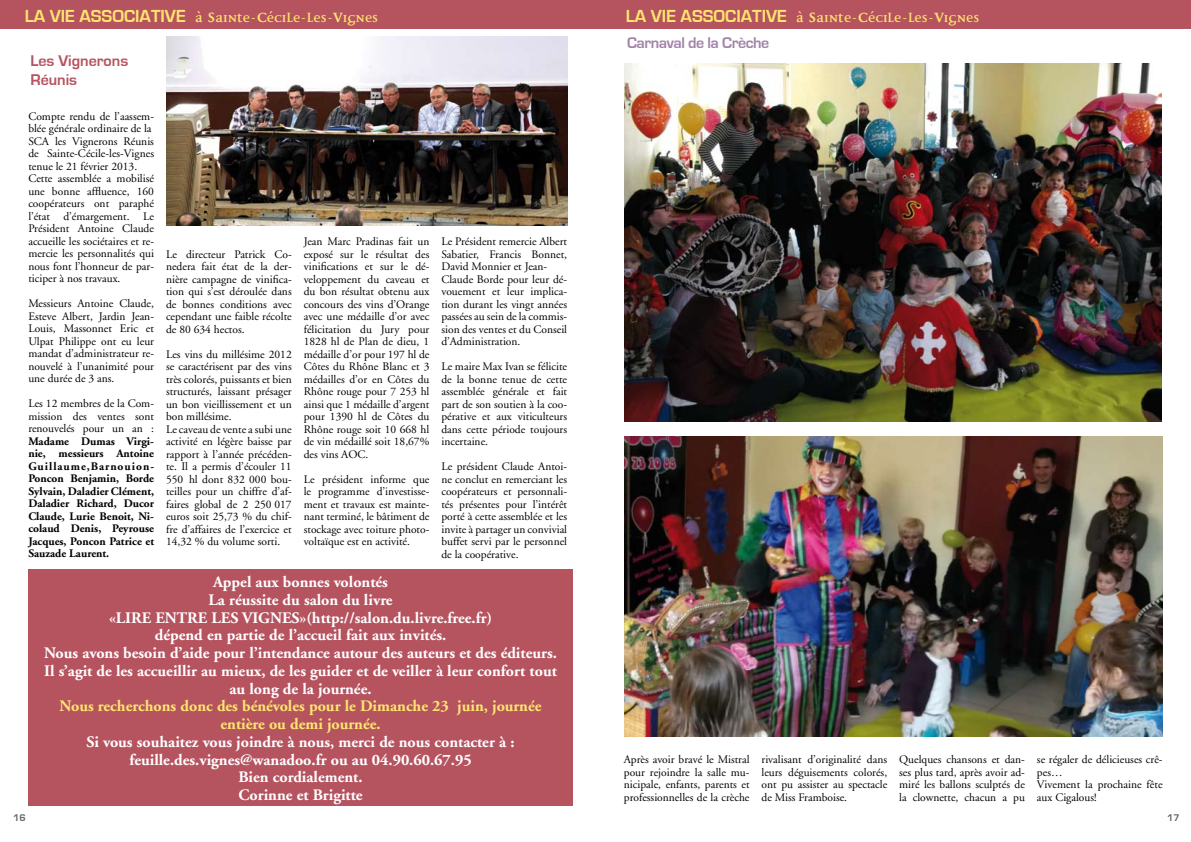
<style>
.page{position:relative;width:1191px;height:842px;background:#fff}
.page>*{position:absolute;margin:0;border:0;box-sizing:border-box;transform-origin:0 0}
.t1{font:700 18px "Disturbance";color:#ffe66f}
.t2{font:700 16px/17.7px "Adobe Garamond";color:#fff;text-align:center}
.t3{font:700 16px/17.7px "Adobe Garamond";color:#ffe66f;text-align:center}
.t4{font:700 16px/19.2px "Eurostile";color:#b5535f}
.t5{font:700 16px "Eurostile";letter-spacing:-.025em;color:#a184a8}
.t6{font:11.5px/12.5px "Adobe Garamond";color:#000;text-align:justify}
.t7{font:700 11.5px/12.5px "Adobe Garamond";color:#000;text-align:justify}
.t8{font:700 10px "Eurostile";color:#646567}
.s1{font-family:"Eurostile"}
.s2{font-size:24px}
</style>
<div class="page">
<img style="left:167px;top:36px;width:400px;height:189px">
<img style="left:625px;top:437px;width:537px;height:299px">
<img style="left:624px;top:64px;width:537px;height:358px">
<div style="left:0;top:0;width:1191px;height:28px;background:#b5535f"></div>
<div style="left:28px;top:570px;width:545px;height:236px;background:#b5535f"></div>
<h1 class="t1" style="left:25px;top:9px;width:355px"><span class="s1">La vie ASSOCIATIVE</span> à <span class="s2">S</span>ainte-<span class="s2">C</span>écile-les-<span class="s2">V</span>ignes</h1>
<h2 class="t4" style="left:30px;top:52px;width:99px">Les Vignerons<br>Réunis</h2>
<p class="t6" style="left:28px;top:110px;width:127px;text-align:left">Compte rendu de l’aassem&shy;blée générale ordinaire de la<br>SCA les Vignerons Réunis de Sainte-Cécile-les-Vignes tenue le 21 février 2013.<br>Cette assemblée a mobilisé une bonne affluence, 160 coopérateurs ont paraphé l’état d’émargement. Le<br>Président Antoine Claude accueille les sociétaires et re&shy;mercie les personnalités qui nous font l’honneur de par&shy;ticiper à nos travaux.</p>
<p class="t6" style="left:28px;top:297px;width:127px">Messieurs Antoine Claude, Esteve Albert, Jardin Jean-Louis, Massonnet Eric et Ulpat Philippe ont eu leur mandat d’administrateur re&shy;nouvelé à l’unanimité pour une durée de 3 ans.</p>
<p class="t6" style="left:28px;top:397px;width:127px">Les 12 membres de la Com&shy;mission des ventes sont renouvelés pour un an :</p>
<p class="t7" style="left:28px;top:435px;width:127px">Madame Dumas Virgi&shy;nie, messieurs Antoine Guillaume,Barnouion-Poncon Benjamin, Borde Sylvain, Daladier Clément, Daladier Richard, Ducor Claude, Lurie Benoit, Ni&shy;colaud Denis, Peyrouse Jacques, Poncon Patrice et Sauzade Laurent.</p>
<p class="t6" style="left:166px;top:248px;width:127px">Le directeur Patrick Co&shy;nedera fait état de la der&shy;nière campagne de vinifica&shy;tion qui s’est déroulée dans de bonnes conditions avec cependant une faible récolte de 80 634 hectos.</p>
<p class="t6" style="left:166px;top:348px;width:127px;text-align:left">Les vins du millésime 2012 se caractérisent par des vins très colorés, puissants et bien structurés, laissant présager un bon vieillissement et un bon millésime.<br>Le caveau de vente a subi une activité en légère baisse par rapport à l’année précéden&shy;te. Il a permis d’écouler 11<br>550 hl dont 832 000 bou&shy;teilles pour un chiffre d’af&shy;faires global de 2 250 017 euros soit 25,73 % du chif&shy;fre d’affaires de l’exercice et<br>14,32 % du volume sorti.</p>
<p class="t6" style="left:304px;top:236px;width:127px">Jean Marc Pradinas fait un exposé sur le résultat des vinifications et sur le dé&shy;veloppement du caveau et du bon résultat obtenu aux concours des vins d’Orange avec une médaille d’or avec félicitation du Jury pour 1828 hl de Plan de dieu, 1 médaille d’or pour 197 hl de Côtes du Rhône Blanc et 3 médailles d’or en Côtes du Rhône rouge pour 7 253 hl ainsi que 1 médaille d’argent pour 1390 hl de Côtes du Rhône rouge soit 10 668 hl de vin médaillé soit 18,67% des vins AOC.</p>
<p class="t6" style="left:304px;top:473px;width:127px">Le président informe que le programme d’investisse&shy;ment et travaux est mainte&shy;nant terminé, le bâtiment de stockage avec toiture photo&shy;voltaïque est en activité.</p>
<p class="t6" style="left:441px;top:236px;width:127px;text-align:left">Le Président remercie Albert<br>Sabatier, Francis Bonnet,<br>David Monnier et Jean-<br>Claude Borde pour leur dé&shy;vouement et leur implica&shy;tion durant les vingt années passées au sein de la commis&shy;sion des ventes et du Conseil d’Administration.</p>
<p class="t6" style="left:441px;top:361px;width:127px">Le maire Max Ivan se félicite de la bonne tenue de cette assemblée générale et fait part de son soutien à la coo&shy;pérative et aux viticulteurs dans cette période toujours incertaine.</p>
<p class="t6" style="left:441px;top:461px;width:127px">Le président Claude Antoi&shy;ne conclut en remerciant les coopérateurs et personnali&shy;tés présentes pour l’intérêt porté à cette assemblée et les invite à partager un convivial buffet servi par le personnel de la coopérative.</p>
<p class="t8" style="left:13px;top:812px;width:13px">16</p>
<p class="t2" style="left:44px;top:574px;width:514px">Appel aux bonnes volontés<br>La réussite du salon du livre<br>«LIRE ENTRE LES VIGNES»(http://salon.du.livre.free.fr)<br>dépend en partie de l’accueil fait aux invités.<br>Nous avons besoin d’aide pour l’intendance autour des auteurs et des éditeurs.<br>Il s’agit de les accueillir au mieux, de les guider et de veiller à leur confort tout au long de la journée.</p>
<h2 class="t3" style="left:60px;top:698px;width:483px">Nous recherchons donc des bénévoles pour le Dimanche 23 juin, journée entière ou demi journée.</h2>
<h2 class="t2" style="left:87px;top:733px;width:429px">Si vous souhaitez vous joindre à nous, merci de nous contacter à : feuille.des.vignes@wanadoo.fr ou au 04.90.60.67.95<br>Bien cordialement.<br>Corinne et Brigitte</h2>
<h1 class="t1" style="left:626px;top:9px;width:355px"><span class="s1">La vie ASSOCIATIVE</span> à <span class="s2">S</span>ainte-<span class="s2">C</span>écile-les-<span class="s2">V</span>ignes</h1>
<h2 class="t5" style="left:627px;top:34px;width:144px">Carnaval de la Crèche</h2>
<p class="t6" style="left:624px;top:754px;width:127px">Après avoir bravé le Mistral pour rejoindre la salle mu&shy;nicipale, enfants, parents et professionnelles de la crèche</p>
<p class="t6" style="left:761px;top:754px;width:127px">rivalisant d’originalité dans leurs déguisements colorés, ont pu assister au spectacle de Miss Framboise.</p>
<p class="t6" style="left:899px;top:754px;width:127px">Quelques chansons et dan&shy;ses plus tard, après avoir ad&shy;miré les ballons sculptés de la clownette, chacun a pu</p>
<p class="t6" style="left:1037px;top:754px;width:127px;text-align:left">se régaler de délicieuses crê&shy;pes…<br>Vivement la prochaine fête aux Cigalous!</p>
<p class="t8" style="left:1167px;top:812px;width:13px">17</p>
</div>
